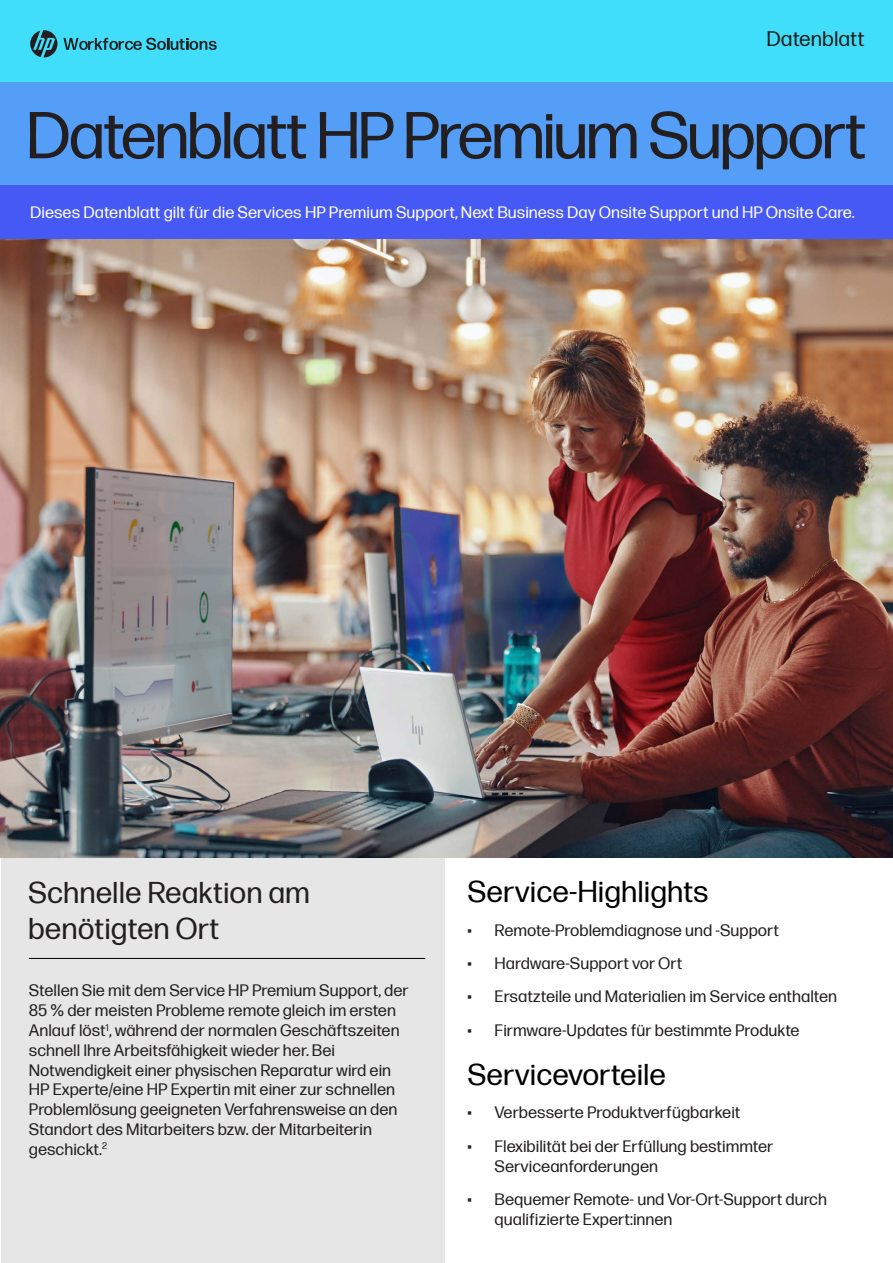
<style>
.page{position:relative;width:893px;height:1263px;background:#fff}
.page>*{position:absolute;margin:0;border:0;box-sizing:border-box;transform-origin:0 0}
.t1{font:66px "Forma DJR Cyrillic Display";color:#231f20}
.t2{font:30px "Forma DJR Micro";color:#000}
.t3{font:30px/36px "Forma DJR Micro";color:#231f20}
.t4{font:21px "Forma DJR Micro";color:#231f20}
.t5{font:16.5px/19.8px "Forma DJR Micro";color:#231f20}
.t6{font:16.5px "Forma DJR Micro";color:#fff}
</style>
<div class="page">
<div style="left:0;top:82px;width:893px;height:103px;background:#549ef7"></div>
<div style="left:0;top:0;width:893px;height:82px;background:#40defa"></div>
<svg style="left:63px;top:38px;width:154px;height:12px"></svg>
<svg style="left:30px;top:30px;width:27px;height:27px"></svg>
<div style="left:1px;top:857px;width:444px;height:406px;background:#e6e6e6"></div>
<img style="left:0;top:239px;width:893px;height:618px">
<div style="left:0;top:185px;width:893px;height:54px;background:#4759f5"></div>
<hr style="left:29px;top:958px;width:396px;height:1px;background:#000">
<p class="t4" style="left:766px;top:24px;width:100px">Datenblatt</p>
<h1 class="t1" style="left:28px;top:90px;width:839px">Datenblatt HP Premium Support</h1>
<p class="t6" style="left:30px;top:200px;width:826px">Dieses Datenblatt gilt für die Services HP Premium Support, Next Business Day Onsite Support und HP Onsite Care.</p>
<h2 class="t3" style="left:28px;top:873px;width:283px">Schnelle Reaktion am benötigten Ort</h2>
<p class="t5" style="left:29px;top:979px;width:381px">Stellen Sie mit dem Service HP Premium Support, der 85 % der meisten Probleme remote gleich im ersten Anlauf löst<sup>1</sup>, während der normalen Geschäftszeiten schnell Ihre Arbeitsfähigkeit wieder her. Bei Notwendigkeit einer physischen Reparatur wird ein HP Experte/eine HP Expertin mit einer zur schnellen Problemlösung geeigneten Verfahrensweise an den Standort des Mitarbeiters bzw. der Mitarbeiterin geschickt.<sup>2</sup></p>
<h2 class="t2" style="left:468px;top:870px;width:243px">Service-Highlights</h2>
<p class="t5" style="left:468px;top:919px;width:313px">• Remote-Problemdiagnose und -Support</p>
<p class="t5" style="left:468px;top:952px;width:216px">• Hardware-Support vor Ort</p>
<p class="t5" style="left:468px;top:985px;width:371px">• Ersatzteile und Materialien im Service enthalten</p>
<p class="t5" style="left:468px;top:1019px;width:334px">• Firmware-Updates für bestimmte Produkte</p>
<h2 class="t2" style="left:468px;top:1053px;width:200px">Servicevorteile</h2>
<p class="t5" style="left:468px;top:1101px;width:274px">• Verbesserte Produktverfügbarkeit</p>
<p class="t5" style="left:495px;top:1135px;width:280px;text-indent:-27px">• Flexibilität bei der Erfüllung bestimmter<br>Serviceanforderungen</p>
<p class="t5" style="left:495px;top:1188px;width:334px;text-indent:-27px">• Bequemer Remote- und Vor-Ort-Support durch qualifizierte Expert:innen</p>
</div>
